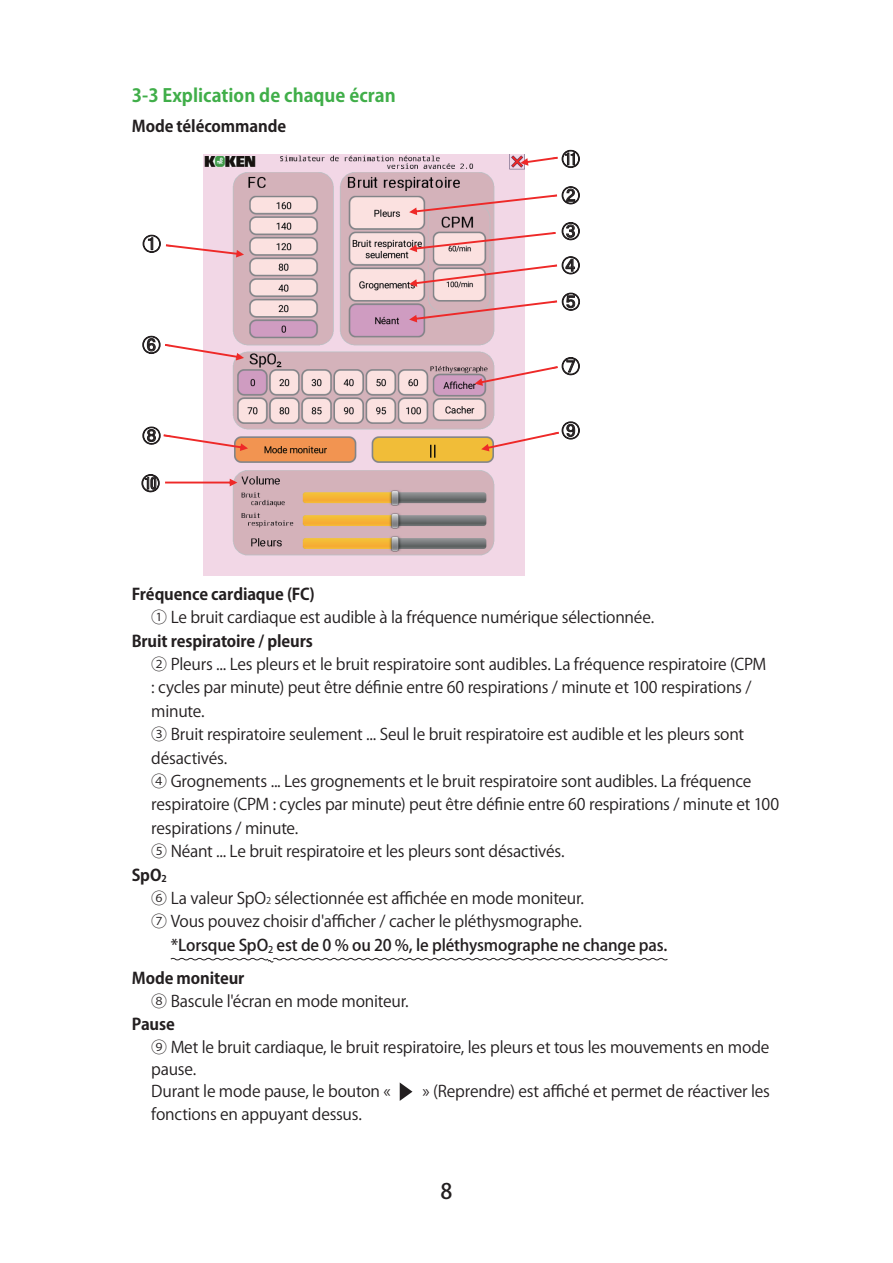
<style>
.page{position:relative;width:893px;height:1263px;background:#fff}
.page>*{position:absolute;margin:0;border:0;box-sizing:border-box;transform-origin:0 0}
.t1{font:500 21.3px "Koz Go Pro";color:#231f20}
.t2{font:700 18px "Koz Go Pro";color:#40ae49}
.t3{font:18px "MS P Gothic";color:#231f20}
.t4{font:17.85px/35.8px "MS P Gothic";color:#231f20}
.t5{font:15.9px/22.4px "Koz Go Pro";letter-spacing:-.015em;color:#231f20}
.t6{font:700 15.9px "Koz Go Pro";letter-spacing:-.005em;color:#231f20}
.t7{font:500 15.9px "Koz Go Pro";letter-spacing:-.01em;color:#231f20}
.s1{font-size:9.3px}
</style>
<div class="page">
<svg style="left:170px;top:957px;width:498px;height:6px"></svg>
<img style="left:204px;top:155px;width:321px;height:420px">
<svg style="left:143px;top:235px;width:101px;height:22px"></svg>
<svg style="left:142px;top:336px;width:102px;height:24px"></svg>
<svg style="left:142px;top:426px;width:106px;height:25px"></svg>
<svg style="left:409px;top:186px;width:171px;height:29px"></svg>
<svg style="left:409px;top:222px;width:171px;height:65px"></svg>
<svg style="left:409px;top:293px;width:171px;height:29px"></svg>
<svg style="left:475px;top:357px;width:105px;height:29px"></svg>
<svg style="left:481px;top:421px;width:99px;height:30px"></svg>
<svg style="left:520px;top:150px;width:60px;height:18px"></svg>
<svg style="left:142px;top:474px;width:95px;height:18px"></svg>
<svg style="left:400px;top:1082px;width:12px;height:19px"></svg>
<p class="t2" style="left:132px;top:84px;width:265px">3-3 Explication de chaque écran</p>
<p class="t6" style="left:132px;top:116px;width:156px">Mode télécommande</p>
<p class="t4" style="left:143px;top:226px;width:19px">①</p>
<p class="t3" style="left:142px;top:336px;width:19px">⑥</p>
<p class="t4" style="left:143px;top:418px;width:19px">⑧</p>
<p class="t4" style="left:142px;top:465px;width:19px">⑩</p>
<p class="t4" style="left:562px;top:141px;width:19px">⑪</p>
<p class="t4" style="left:562px;top:177px;width:19px">②<br>③</p>
<p class="t4" style="left:562px;top:247px;width:20px;line-height:36.5px">④<br>⑤</p>
<p class="t4" style="left:562px;top:348px;width:19px">⑦</p>
<p class="t4" style="left:562px;top:412px;width:19px">⑨</p>
<p class="t6" style="left:132px;top:584px;width:185px">Fréquence cardiaque (FC)</p>
<p class="t5" style="left:151px;top:607px;width:504px">① Le bruit cardiaque est audible à la fréquence numérique sélectionnée.</p>
<p class="t6" style="left:132px;top:630px;width:183px">Bruit respiratoire / pleurs</p>
<p class="t5" style="left:151px;top:653px;width:616px">② Pleurs ... Les pleurs et le bruit respiratoire sont audibles. La fréquence respiratoire (CPM</p>
<p class="t5" style="left:151px;top:677px;width:602px">: cycles par minute) peut être définie entre 60 respirations / minute et 100 respirations /</p>
<p class="t5" style="left:151px;top:700px;width:55px">minute.</p>
<p class="t5" style="left:151px;top:723px;width:594px">③ Bruit respiratoire seulement ... Seul le bruit respiratoire est audible et les pleurs sont</p>
<p class="t5" style="left:151px;top:747px;width:77px">désactivés.</p>
<p class="t5" style="left:151px;top:770px;width:602px">④ Grognements ... Les grognements et le bruit respiratoire sont audibles. La fréquence</p>
<p class="t5" style="left:151px;top:794px;width:629px">respiratoire (CPM : cycles par minute) peut être définie entre 60 respirations / minute et 100</p>
<p class="t5" style="left:151px;top:817px;width:148px">respirations / minute.</p>
<p class="t5" style="left:151px;top:840px;width:415px">⑤ Néant ... Le bruit respiratoire et les pleurs sont désactivés.</p>
<p class="t6" style="left:132px;top:864px;width:36px">SpO<span class="s1">2</span></p>
<p class="t5" style="left:151px;top:887px;width:434px">⑥ La valeur SpO<span class="s1">2</span> sélectionnée est affichée en mode moniteur.</p>
<p class="t5" style="left:151px;top:911px;width:432px">⑦ Vous pouvez choisir d'afficher / cacher le pléthysmographe.</p>
<p class="t7" style="left:171px;top:935px;width:498px">*Lorsque SpO<sub>2</sub> est de 0 % ou 20 %, le pléthysmographe ne change pas.</p>
<p class="t6" style="left:132px;top:967px;width:114px">Mode moniteur</p>
<p class="t5" style="left:151px;top:990px;width:259px">⑧ Bascule l'écran en mode moniteur.</p>
<p class="t6" style="left:132px;top:1014px;width:45px">Pause</p>
<p class="t5" style="left:151px;top:1036px;width:620px">⑨ Met le bruit cardiaque, le bruit respiratoire, les pleurs et tous les mouvements en mode pause.<br>Durant le mode pause, le bouton «</p>
<p class="t5" style="left:423px;top:1081px;width:349px">» (Reprendre) est affiché et permet de réactiver les</p>
<p class="t5" style="left:151px;top:1103px;width:212px">fonctions en appuyant dessus.</p>
<h1 class="t1" style="left:440px;top:1177px;width:13px">8</h1>
</div>
